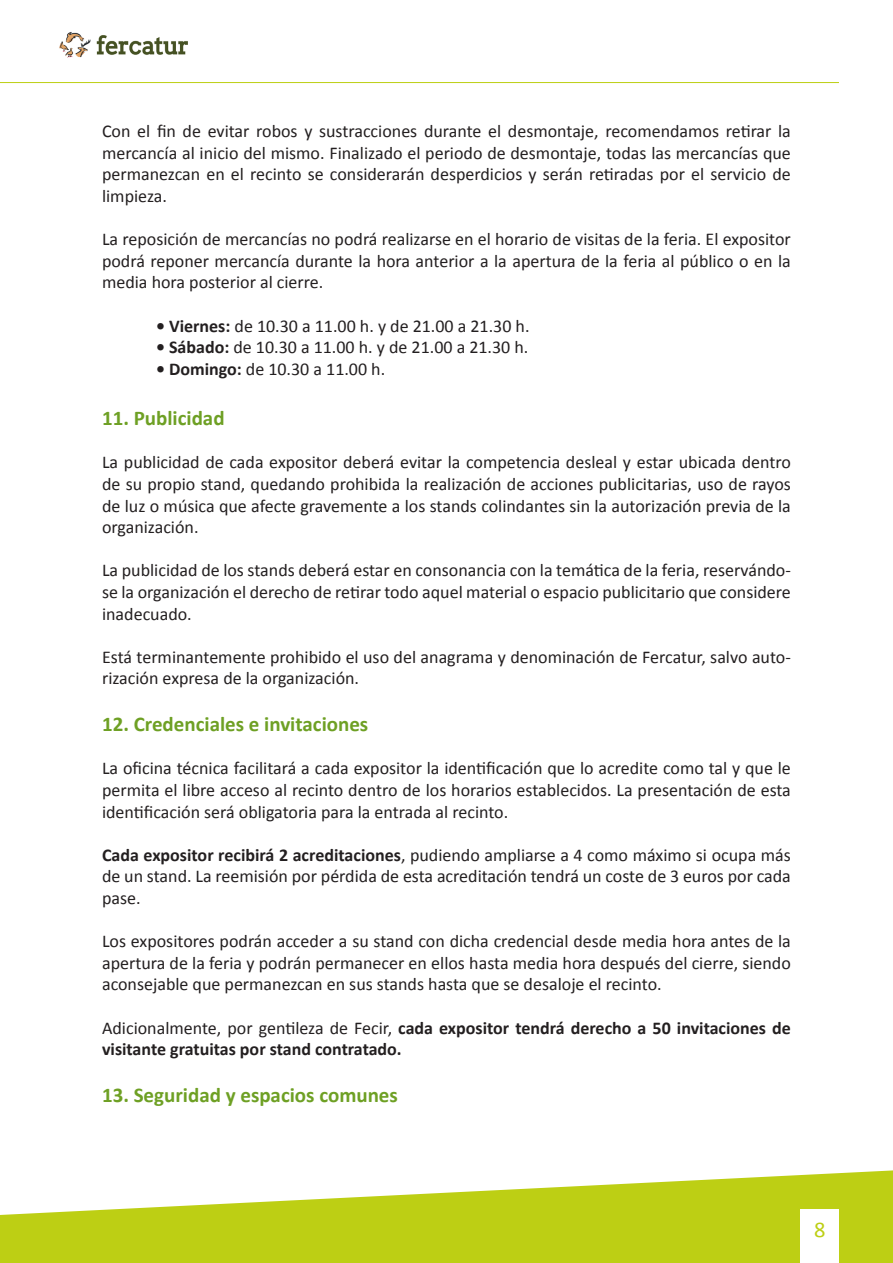
<style>
.page{position:relative;width:893px;height:1263px;background:#fff}
.page>*{position:absolute;margin:0;border:0;box-sizing:border-box;transform-origin:0 0}
.t1{font:22.5px "Calibri";color:#bdcf14}
.t2{font:700 21px "Calibri";color:#6ea024}
.t3{font:18px/21.6px "Calibri";color:#231f20;text-align:justify}
.t4{font:700 18px/21.6px "Calibri";color:#231f20}
.s1{font-weight:700}
.s2{font-weight:400}
</style>
<div class="page">
<svg style="left:0;top:1170px;width:893px;height:93px;fill:#bdcf14"></svg>
<div style="left:801px;top:1209px;width:38px;height:54px;background:#fff"></div>
<hr style="left:0;top:82px;width:839px;height:1px;background:#bdcf14">
<img style="left:59px;top:32px;width:129px;height:26px">
<p class="t3" style="left:102px;top:120px;width:690px">Con el fin de evitar robos y sustracciones durante el desmontaje, recomendamos retirar la mercancía al inicio del mismo. Finalizado el periodo de desmontaje, todas las mercancías que permanezcan en el recinto se considerarán desperdicios y serán retiradas por el servicio de limpieza.</p>
<p class="t3" style="left:102px;top:228px;width:690px">La reposición de mercancías no podrá realizarse en el horario de visitas de la feria. El expositor podrá reponer mercancía durante la hora anterior a la apertura de la feria al público o en la media hora posterior al cierre.</p>
<p class="t3" style="left:156px;top:315px;width:375px"><span class="s1">• Viernes:</span> de 10.30 a 11.00 h. y de 21.00 a 21.30 h.</p>
<p class="t3" style="left:156px;top:336px;width:374px"><span class="s1">• Sábado:</span> de 10.30 a 11.00 h. y de 21.00 a 21.30 h.</p>
<p class="t3" style="left:156px;top:358px;width:231px"><span class="s1">• Domingo:</span> de 10.30 a 11.00 h.</p>
<p class="t2" style="left:102px;top:405px;width:124px">11. Publicidad</p>
<p class="t3" style="left:102px;top:452px;width:690px">La publicidad de cada expositor deberá evitar la competencia desleal y estar ubicada dentro de su propio stand, quedando prohibida la realización de acciones publicitarias, uso de rayos de luz o música que afecte gravemente a los stands colindantes sin la autorización previa de la organización.</p>
<p class="t3" style="left:102px;top:560px;width:690px">La publicidad de los stands deberá estar en consonancia con la temática de la feria, reservándo&shy;se la organización el derecho de retirar todo aquel material o espacio publicitario que considere inadecuado.</p>
<p class="t3" style="left:102px;top:646px;width:690px">Está terminantemente prohibido el uso del anagrama y denominación de Fercatur, salvo auto&shy;rización expresa de la organización.</p>
<p class="t2" style="left:102px;top:711px;width:268px">12. Credenciales e invitaciones</p>
<p class="t3" style="left:102px;top:758px;width:690px">La oficina técnica facilitará a cada expositor la identificación que lo acredite como tal y que le permita el libre acceso al recinto dentro de los horarios establecidos. La presentación de esta identificación será obligatoria para la entrada al recinto.</p>
<p class="t3" style="left:102px;top:844px;width:690px"><span class="s1">Cada expositor recibirá 2 acreditaciones</span>, pudiendo ampliarse a 4 como máximo si ocupa más de un stand. La reemisión por pérdida de esta acreditación tendrá un coste de 3 euros por cada pase.</p>
<p class="t3" style="left:102px;top:930px;width:690px">Los expositores podrán acceder a su stand con dicha credencial desde media hora antes de la apertura de la feria y podrán permanecer en ellos hasta media hora después del cierre, siendo aconsejable que permanezcan en sus stands hasta que se desaloje el recinto.</p>
<p class="t4" style="left:102px;top:1017px;width:690px"><span class="s2">Adicionalmente, por gentileza de Fecir,</span> cada expositor tendrá derecho a 50 invitaciones de visitante gratuitas por stand contratado.</p>
<p class="t2" style="left:102px;top:1082px;width:297px">13. Seguridad y espacios comunes</p>
<p class="t1" style="left:814px;top:1216px;width:13px">8</p>
</div>
